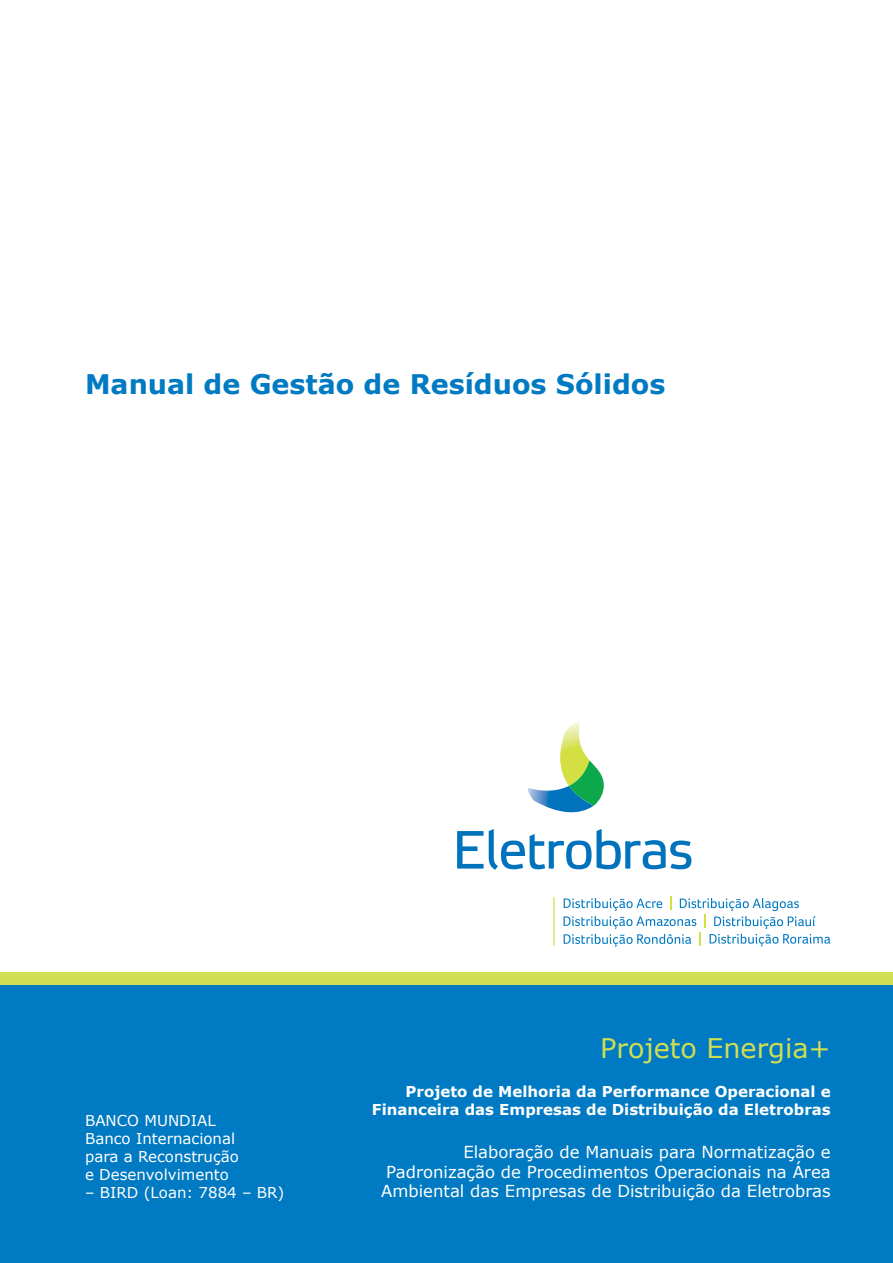
<style>
.page{position:relative;width:893px;height:1263px;background:#fff}
.page>*{position:absolute;margin:0;border:0;box-sizing:border-box;transform-origin:0 0}
.t1{font:700 27px "Verdana";color:#007ac2}
.t2{font:27px "Verdana";color:#d0de53}
.t3{font:16.5px/19.8px "Verdana";color:#fff;text-align:right}
.t4{font:700 15px/18px "Verdana";color:#fff;text-align:right}
.t5{font:15px/18px "Verdana";color:#fff}
</style>
<div class="page">
<div style="left:0;top:978px;width:893px;height:285px;background:#007ac2"></div>
<div style="left:0;top:972px;width:893px;height:12px;background:#d0de53"></div>
<svg style="left:563px;top:896px;width:267px;height:51px"></svg>
<hr style="left:553px;top:897px;width:1px;height:48px;background:#d4df42">
<svg style="left:457px;top:829px;width:234px;height:41px"></svg>
<svg style="left:528px;top:721px;width:76px;height:92px"></svg>
<h1 class="t1" style="left:85px;top:367px;width:582px">Manual de Gestão de Resíduos Sólidos</h1>
<p class="t5" style="left:85px;top:1112px;width:156px">BANCO MUNDIAL<br>Banco Internacional para a Reconstrução e Desenvolvimento</p>
<p class="t5" style="left:85px;top:1184px;width:201px">– BIRD (Loan: 7884 – BR)</p>
<h1 class="t2" style="left:600px;top:1030px;width:232px">Projeto Energia+</h1>
<p class="t4" style="left:372px;top:1082px;width:460px">Projeto de Melhoria da Performance Operacional e<br>Financeira das Empresas de Distribuição da Eletrobras</p>
<p class="t3" style="left:381px;top:1142px;width:451px">Elaboração de Manuais para Normatização e<br>Padronização de Procedimentos Operacionais na Área<br>Ambiental das Empresas de Distribuição da Eletrobras</p>
</div>
